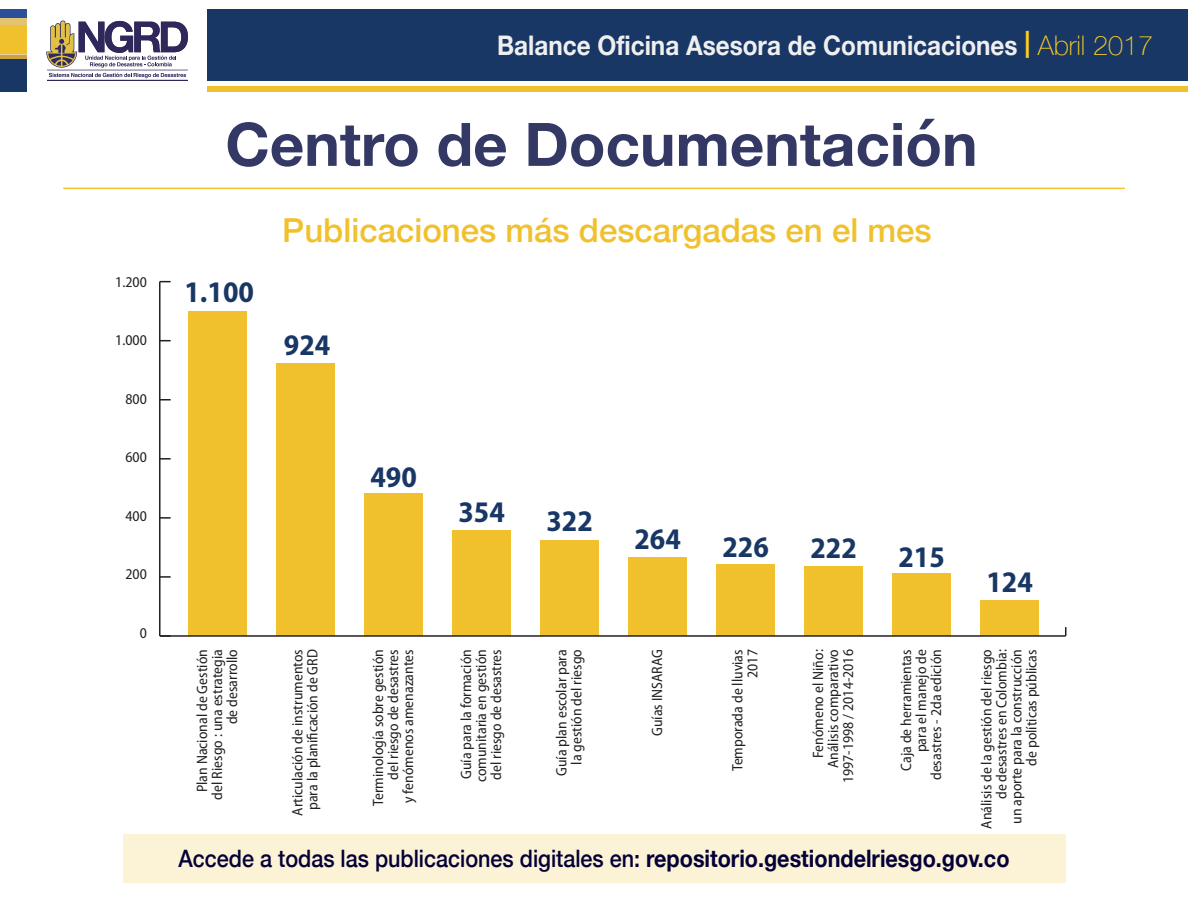
<style>
.page{position:relative;width:1188px;height:918px;background:#fff}
.page>*{position:absolute;margin:0;border:0;box-sizing:border-box;transform-origin:0 0}
.t1{font:700 60px "Helvetica Neue";color:#343864}
.t2{font:500 33px "Helvetica Neue";color:#f1c12d}
.t3{font:700 semi-condensed 30px "Myriad Pro";color:#193765}
.t4{font:700 27px "Helvetica Neue";color:#efefef;scale:.9 1}
.t5{font:500 24px "Helvetica Neue";color:#030038;scale:.9 1}
.t6{font:semi-condensed 15px/15px "Myriad Pro";color:#231f20;text-align:right}
.s1{color:#fdce22}
.s2{font-weight:100;color:#fdce22}
.s3{font-weight:700}
</style>
<div class="page">
<div style="left:893px;top:574px;width:58px;height:62px;background:#f1c12d"></div>
<div style="left:981px;top:600px;width:58px;height:36px;background:#f1c12d"></div>
<div style="left:805px;top:566px;width:58px;height:70px;background:#f1c12d"></div>
<div style="left:717px;top:565px;width:58px;height:71px;background:#f1c12d"></div>
<div style="left:629px;top:558px;width:58px;height:78px;background:#f1c12d"></div>
<div style="left:541px;top:540px;width:58px;height:96px;background:#f1c12d"></div>
<div style="left:453px;top:531px;width:58px;height:105px;background:#f1c12d"></div>
<div style="left:365px;top:494px;width:58px;height:142px;background:#f1c12d"></div>
<div style="left:277px;top:363px;width:58px;height:273px;background:#f1c12d"></div>
<div style="left:189px;top:311px;width:58px;height:325px;background:#f1c12d"></div>
<div style="left:123px;top:835px;width:942px;height:48px;background:#fcf2d5"></div>
<hr style="left:63px;top:188px;width:1062px;height:1px;background:#f1c12d">
<div style="left:0;top:18px;width:27px;height:9px;background:#e2c472"></div>
<svg style="left:0;top:54px;width:27px;height:6px"></svg>
<div style="left:0;top:9px;width:27px;height:9px;background:#295098"></div>
<div style="left:0;top:25px;width:27px;height:29px;background:#f1c12d"></div>
<div style="left:0;top:60px;width:27px;height:32px;background:#193765"></div>
<div style="left:207px;top:9px;width:981px;height:72px;background:#193765"></div>
<div style="left:208px;top:87px;width:980px;height:5px;background:#f1c12d"></div>
<hr style="left:47px;top:80px;width:141px;height:1px;background:#2e285b">
<svg style="left:46px;top:20px;width:142px;height:58px"></svg>
<hr style="left:160px;top:635px;width:906px;height:2px;background:#231f20">
<hr style="left:159px;top:282px;width:2px;height:354px;background:#231f20">
<svg style="left:160px;top:635px;width:11px;height:2px"></svg>
<svg style="left:160px;top:517px;width:11px;height:2px"></svg>
<svg style="left:160px;top:576px;width:11px;height:2px"></svg>
<svg style="left:160px;top:458px;width:11px;height:2px"></svg>
<svg style="left:160px;top:399px;width:11px;height:2px"></svg>
<p class="t6" style="left:115px;top:274px;width:33px">1.200</p>
<p class="t6" style="left:115px;top:332px;width:33px">1.000</p>
<p class="t6" style="left:125px;top:391px;width:23px">800</p>
<p class="t6" style="left:125px;top:449px;width:23px">600</p>
<p class="t6" style="left:125px;top:508px;width:23px">400</p>
<p class="t6" style="left:125px;top:566px;width:23px">200</p>
<p class="t6" style="left:140px;top:625px;width:9px">0</p>
<h3 class="t4" style="left:497px;top:25px;width:730px">Balance Oficina Asesora de Comunicaciones <span class="s1">|</span> <span class="s2">Abril 2017</span></h3>
<h1 class="t1" style="left:225px;top:97px;width:754px">Centro de Documentación</h1>
<h3 class="t3" style="left:184px;top:273px;width:71px">1.100</h3>
<h2 class="t2" style="left:282px;top:204px;width:651px">Publicaciones más descargadas en el mes</h2>
<h3 class="t3" style="left:284px;top:325px;width:48px">924</h3>
<h3 class="t3" style="left:370px;top:458px;width:48px">490</h3>
<h3 class="t3" style="left:458px;top:493px;width:48px">354</h3>
<h3 class="t3" style="left:546px;top:501px;width:48px">322</h3>
<h3 class="t3" style="left:634px;top:520px;width:48px">264</h3>
<h3 class="t3" style="left:722px;top:527px;width:48px">226</h3>
<h3 class="t3" style="left:810px;top:529px;width:48px">222</h3>
<h3 class="t3" style="left:898px;top:537px;width:48px">215</h3>
<h3 class="t3" style="left:986px;top:563px;width:48px">124</h3>
<p class="t6" style="left:370px;top:806px;width:158px;rotate:-90deg">Terminología sobre gestión del riesgo de desastres<br>y fenómenos amenazantes</p>
<p class="t6" style="left:810px;top:783px;width:135px;rotate:-90deg">Fenómeno el Niño:<br>Análisis comparativo<br>1997-1998 / 2014-2016</p>
<p class="t6" style="left:194px;top:800px;width:152px;rotate:-90deg">Plan Nacional de Gestión del Riesgo : una estrategia de desarrollo</p>
<p class="t6" style="left:290px;top:816px;width:168px;text-align:center;rotate:-90deg">Articulación de instrumentos para la plani cación de GRD</p>
<p class="t6" style="left:898px;top:780px;width:132px;rotate:-90deg">Caja de herramientas para el manejo de desastres - 2da edición</p>
<p class="t6" style="left:458px;top:782px;width:134px;text-align:justify;rotate:-90deg">Guía para la formación comunitaria en gestión del riesgo de desastres</p>
<p class="t6" style="left:554px;top:776px;width:128px;rotate:-90deg">Guía plan escolar para la gestión del riesgo</p>
<p class="t6" style="left:649px;top:736px;width:88px;rotate:-90deg">Guías INSARAG</p>
<p class="t6" style="left:979px;top:829px;width:181px;rotate:-90deg">Análisis de la gestión del riesgo de desastres en Colombia:<br>un aporte para la construcción de políticas públicas</p>
<p class="t6" style="left:730px;top:771px;width:123px;rotate:-90deg">Temporada de lluvias<br>2017</p>
<h3 class="t5" style="left:179px;top:839px;width:925px">Accede a todas las publicaciones digitales en: <span class="s3">repositorio.gestiondelriesgo.gov.co</span></h3>
</div>
